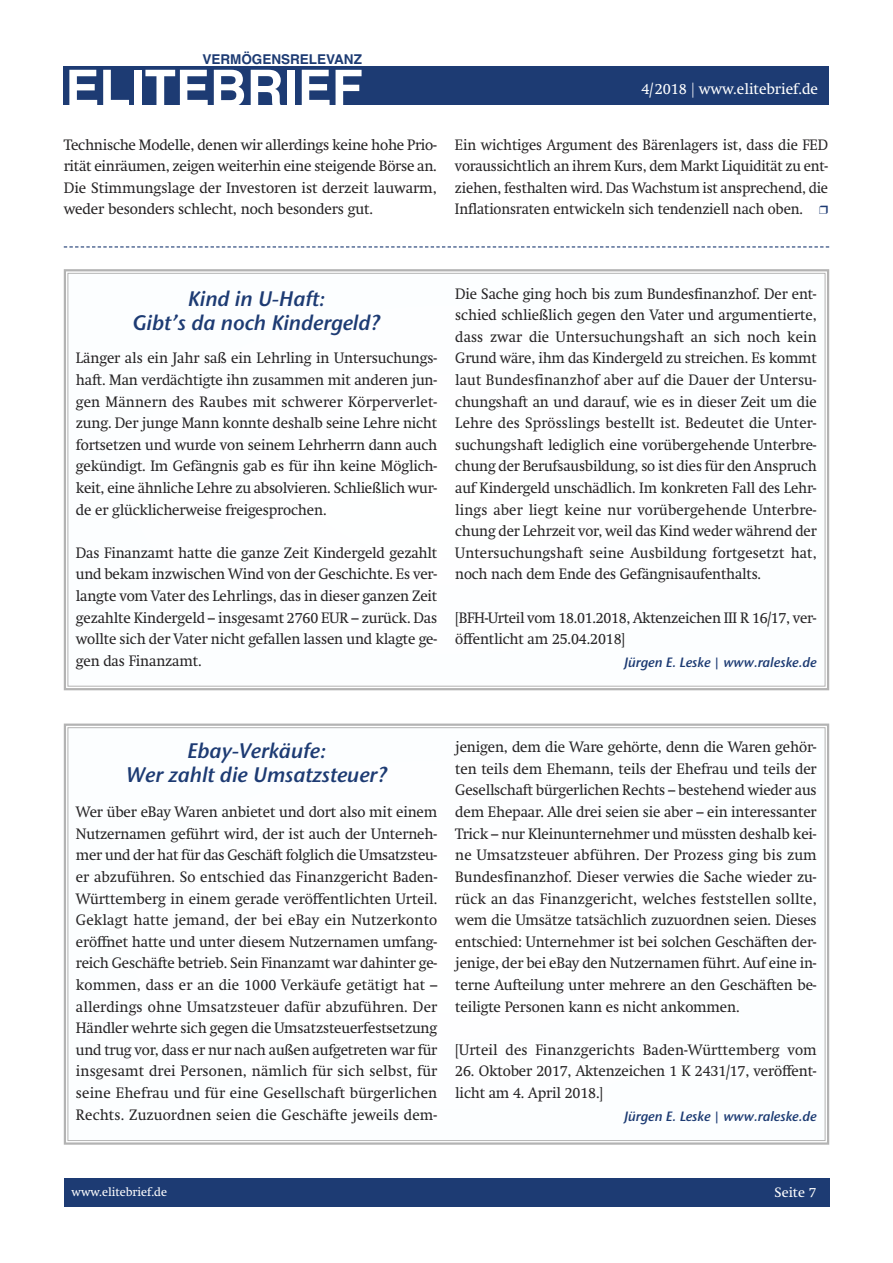
<style>
.page{position:relative;width:893px;height:1263px;background:#fff}
.page>*{position:absolute;margin:0;border:0;box-sizing:border-box;transform-origin:0 0}
.t1{font:700 51px "Helvetica";color:#fff}
.t2{font:21px/24px "Stone Sans Sem ITCTT Semi Ita";letter-spacing:-.005em;color:#1d3b73;text-align:center}
.t3{font:15px/21.6px "Swift";letter-spacing:-.01em;color:#272526;text-align:justify;scale:.96 1}
.t4{font:15px/21.6px "Swift";letter-spacing:-.01em;color:#272526;text-align:justify;scale:.94 1}
.t5{font:15px/21.6px "Swift";letter-spacing:-.01em;color:#272526;text-align:justify}
.t6{font:15px "Swift";letter-spacing:.01em;color:#272526;scale:.96 1}
.t7{font:15px "Swift";color:#fff}
.t8{font:13.5px "Stone Sans Sem ITCTT Semi Ita";letter-spacing:-.005em;color:#1d3b73}
.t9{font:700 13.5px "Helvetica";color:#1d3b73}
.t10{font:13.5px "Swift";color:#fff}
.t11{font:12px "Swift";color:#fff}
.s1{color:#1d3b73}
</style>
<div class="page">
<div style="left:64px;top:1178px;width:765px;height:29px;background:#1d3b73"></div>
<div style="left:64px;top:66px;width:765px;height:38px;background:#1d3b73"></div>
<div style="left:64px;top:269px;width:765px;height:421px;border:2px solid #b3b3b3"></div>
<svg style="left:64px;top:246px;width:765px;height:1px"></svg>
<div style="left:64px;top:723px;width:765px;height:422px;border:2px solid #b3b3b3"></div>
<p class="t9" style="left:202px;top:51px;width:161px">VERMÖGENSRELEVANZ</p>
<h1 class="t1" style="left:65px;top:59px;width:299px">ELITEBRIEF</h1>
<p class="t7" style="left:641px;top:83px;width:178px">4/2018 | www.elitebrief.de</p>
<p class="t5" style="left:64px;top:135px;width:375px">Technische Modelle, denen wir allerdings keine hohe Prio&shy;rität einräumen, zeigen weiterhin eine steigende Börse an.<br>Die Stimmungslage der Investoren ist derzeit lauwarm, weder besonders schlecht, noch besonders gut.</p>
<p class="t4" style="left:455px;top:135px;width:398px">Ein wichtiges Argument des Bärenlagers ist, dass die FED voraussichtlich an ihrem Kurs, dem Markt Liquidität zu ent&shy;ziehen, festhalten wird. Das Wachstum ist ansprechend, die Inflationsraten entwickeln sich tendenziell nach oben. <span class="s1">❒</span></p>
<h2 class="t2" style="left:133px;top:286px;width:249px">Kind in U-Haft:<br>Gibt’s da noch Kindergeld?</h2>
<p class="t3" style="left:76px;top:349px;width:378px">Länger als ein Jahr saß ein Lehrling in Untersuchungs&shy;haft. Man verdächtigte ihn zusammen mit anderen jun&shy;gen Männern des Raubes mit schwerer Körperverlet&shy;zung. Der junge Mann konnte deshalb seine Lehre nicht fortsetzen und wurde von seinem Lehrherrn dann auch gekündigt. Im Gefängnis gab es für ihn keine Möglich&shy;keit, eine ähnliche Lehre zu absolvieren. Schließlich wur&shy;de er glücklicherweise freigesprochen.</p>
<p class="t3" style="left:76px;top:543px;width:378px">Das Finanzamt hatte die ganze Zeit Kindergeld gezahlt und bekam inzwischen Wind von der Geschichte. Es ver&shy;langte vom Vater des Lehrlings, das in dieser ganzen Zeit gezahlte Kindergeld – insgesamt 2760 EUR – zurück. Das wollte sich der Vater nicht gefallen lassen und klagte ge&shy;gen das Finanzamt.</p>
<p class="t3" style="left:455px;top:284px;width:378px">Die Sache ging hoch bis zum Bundesfinanzhof. Der ent&shy;schied schließlich gegen den Vater und argumentierte, dass zwar die Untersuchungshaft an sich noch kein Grund wäre, ihm das Kindergeld zu streichen. Es kommt laut Bundesfinanzhof aber auf die Dauer der Untersu&shy;chungshaft an und darauf, wie es in dieser Zeit um die Lehre des Sprösslings bestellt ist. Bedeutet die Unter&shy;suchungshaft lediglich eine vorübergehende Unterbre&shy;chung der Berufsausbildung, so ist dies für den Anspruch auf Kindergeld unschädlich. Im konkreten Fall des Lehr&shy;lings aber liegt keine nur vorübergehende Unterbre&shy;chung der Lehrzeit vor, weil das Kind weder während der Untersuchungshaft seine Ausbildung fortgesetzt hat, noch nach dem Ende des Gefängnisaufenthalts.</p>
<p class="t3" style="left:455px;top:608px;width:378px">[BFH-Urteil vom 18.01.2018, Aktenzeichen III R 16/17, ver&shy;öffentlicht am 25.04.2018]</p>
<p class="t8" style="left:624px;top:652px;width:194px">Jürgen E. Leske | www.raleske.de</p>
<h2 class="t2" style="left:126px;top:737px;width:262px">Ebay-Verkäufe:<br>Wer zahlt die Umsatzsteuer?</h2>
<p class="t3" style="left:76px;top:802px;width:378px">Wer über eBay Waren anbietet und dort also mit einem Nutzernamen geführt wird, der ist auch der Unterneh&shy;mer und der hat für das Geschäft folglich die Umsatzsteu&shy;er abzuführen. So entschied das Finanzgericht Baden-Württemberg in einem gerade veröffentlichten Urteil.<br>Geklagt hatte jemand, der bei eBay ein Nutzerkonto eröffnet hatte und unter diesem Nutzernamen umfang&shy;reich Geschäfte betrieb. Sein Finanzamt war dahinter ge&shy;kommen, dass er an die 1000 Verkäufe getätigt hat – allerdings ohne Umsatzsteuer dafür abzuführen. Der Händler wehrte sich gegen die Umsatzsteuerfestsetzung und trug vor, dass er nur nach außen aufgetreten war für insgesamt drei Personen, nämlich für sich selbst, für seine Ehefrau und für eine Gesellschaft bürgerlichen Rechts. Zuzuordnen seien die Geschäfte jeweils dem-</p>
<p class="t3" style="left:455px;top:738px;width:378px">jenigen, dem die Ware gehörte, denn die Waren gehör&shy;ten teils dem Ehemann, teils der Ehefrau und teils der Gesellschaft bürgerlichen Rechts – bestehend wieder aus dem Ehepaar. Alle drei seien sie aber – ein interessanter Trick – nur Kleinunternehmer und müssten deshalb kei&shy;ne Umsatzsteuer abführen. Der Prozess ging bis zum Bundesfinanzhof. Dieser verwies die Sache wieder zu&shy;rück an das Finanzgericht, welches feststellen sollte, wem die Umsätze tatsächlich zuzuordnen seien. Dieses entschied: Unternehmer ist bei solchen Geschäften der&shy;jenige, der bei eBay den Nutzernamen führt. Auf eine in&shy;terne Aufteilung unter mehrere an den Geschäften be&shy;teiligte Personen kann es nicht ankommen.</p>
<p class="t6" style="left:455px;top:1044px;width:378px">[Urteil des Finanzgerichts Baden-Württemberg vom</p>
<p class="t3" style="left:455px;top:1062px;width:378px">26. Oktober 2017, Aktenzeichen 1 K 2431/17, veröffent&shy;licht am 4. April 2018.]</p>
<p class="t8" style="left:624px;top:1105px;width:194px">Jürgen E. Leske | www.raleske.de</p>
<p class="t11" style="left:72px;top:1187px;width:97px">www.elitebrief.de</p>
<p class="t10" style="left:775px;top:1187px;width:43px">Seite 7</p>
</div>
